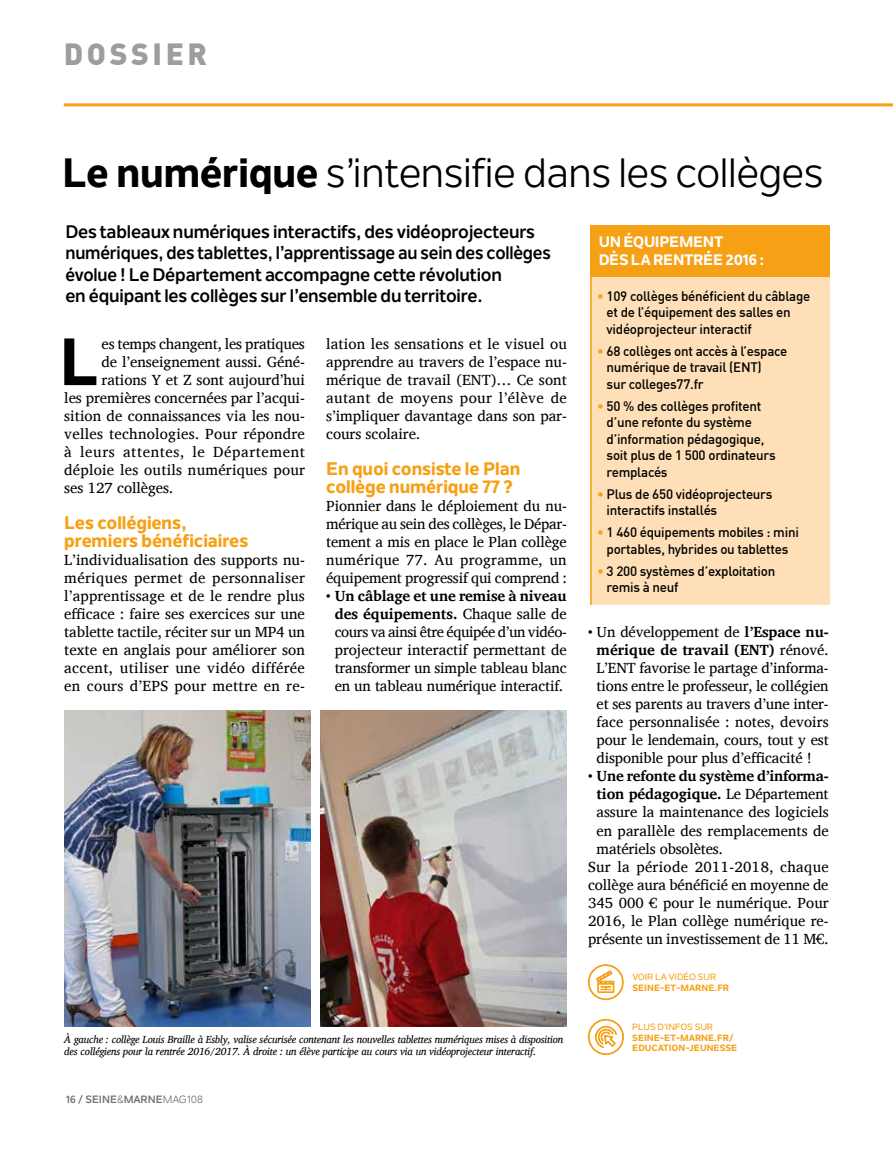
<style>
.page{position:relative;width:893px;height:1149px;background:#fff}
.page>*{position:absolute;margin:0;border:0;box-sizing:border-box;transform-origin:0 0}
.Texte___Lettrine_maj{font:800 66px "Nolan Next";color:#000}
.Titre_majeur{font:40.5px "Nolan Next";letter-spacing:-.005em;color:#000}
.t1{font:900 30px "DIN";letter-spacing:.12em;color:#9d9d9c}
.Chapô_majeur___coule{font:700 18px/21.6px "Nolan Next";letter-spacing:-.01em;color:#000}
.Inter__majeur___coul{font:800 18px/18px "Nolan Next";letter-spacing:-.005em;color:#f6a015}
.Texte_courant{font:15px/18px "Charis SIL";letter-spacing:-.01em;color:#000;text-align:justify}
.Texte___Lettrine_maj-2{font:15px "Charis SIL";color:#000}
.Titre_encadré_Dossie{font:800 15px/18px "Nolan Next";letter-spacing:-.02em;color:#fff}
.Texte___Lettrine_maj-3{font:15px "Charis SIL";letter-spacing:.04em;color:#000}
.Texte_encadré_Dossie{font:500 13.5px/16.5px "DIN";letter-spacing:-.02em;color:#000}
.Légende_photos{font:italic 10.5px/12.6px "Charis SIL";letter-spacing:-.01em;color:#000}
.t2{font:700 10.5px "Nolan Next";color:#706f6f}
.PLUS_DINFOS-Bold{font:800 9px/10.5px "Nolan Next";color:#f6a015}
.PLUS_DINFOS-Ligh{font:500 9px "Nolan Next";color:#f6a015}
.s1{font-weight:800}
.s2{color:#f6a015}
.s3{font-weight:700}
.s4{font-weight:400}
</style>
<div class="page">
<hr style="left:64px;top:103px;width:829px;height:3px;background:#f6a015">
<img style="left:64px;top:710px;width:247px;height:315px">
<img style="left:320px;top:710px;width:247px;height:315px">
<div style="left:590px;top:240px;width:240px;height:365px;background:#fedfb7"></div>
<hr style="left:590px;top:225px;width:2px;height:380px;background:#f6a015">
<div style="left:590px;top:225px;width:240px;height:51px;background:#f6a015"></div>
<svg style="left:588px;top:1018px;width:36px;height:36px"></svg>
<svg style="left:588px;top:964px;width:36px;height:35px"></svg>
<h3 class="t1" style="left:64px;top:39px;width:145px">DOSSIER</h3>
<p class="Titre_majeur" style="left:62px;top:148px;width:763px"><span class="s1">Le numérique</span> s’intensifie dans les collèges</p>
<p class="Titre_encadré_Dossie" style="left:599px;top:233px;width:167px">UN ÉQUIPEMENT<br>DÈS LA RENTRÉE 2016 :</p>
<p class="Texte_encadré_Dossie" style="left:607px;top:287px;width:205px;text-indent:-10px"><span class="s2">•</span> 109 collèges bénéficient du câblage et de l’équipement des salles en vidéoprojecteur interactif</p>
<p class="Texte_encadré_Dossie" style="left:607px;top:342px;width:182px;text-indent:-10px"><span class="s2">•</span> 68 collèges ont accès à l’espace numérique de travail (ENT)<br>sur colleges77.fr</p>
<p class="Texte_encadré_Dossie" style="left:607px;top:397px;width:171px;text-indent:-10px"><span class="s2">•</span> 50 % des collèges profitent d’une refonte du système d’information pédagogique, soit plus de 1 500 ordinateurs remplacés</p>
<p class="Texte_encadré_Dossie" style="left:607px;top:485px;width:167px;text-indent:-10px"><span class="s2">•</span> Plus de 650 vidéoprojecteurs interactifs installés</p>
<p class="Texte_encadré_Dossie" style="left:597px;top:523px;width:203px;text-align:center"><span class="s2">•</span> 1 460 équipements mobiles : mini portables, hybrides ou tablettes</p>
<p class="Texte_encadré_Dossie" style="left:607px;top:562px;width:170px;text-indent:-10px"><span class="s2">•</span> 3 200 systèmes d’exploitation remis à neuf</p>
<p class="Chapô_majeur___coule" style="left:65px;top:220px;width:487px">Des tableaux numériques interactifs, des vidéoprojecteurs numériques, des tablettes, l’apprentissage au sein des collèges évolue ! Le Département accompagne cette révolution<br>en équipant les collèges sur l’ensemble du territoire.</p>
<p class="Texte___Lettrine_maj" style="left:59px;top:321px;width:41px">L</p>
<p class="Texte___Lettrine_maj-2" style="left:102px;top:335px;width:205px">es temps changent, les pratiques</p>
<p class="Texte_courant" style="left:326px;top:335px;width:242px">lation les sensations et le visuel ou apprendre au travers de l’espace nu&shy;mérique de travail (ENT)… Ce sont autant de moyens pour l’élève de s’impliquer davantage dans son par&shy;cours scolaire.</p>
<p class="Inter__majeur___coul" style="left:326px;top:459px;width:196px">En quoi consiste le Plan collège numérique 77 ?</p>
<p class="Texte_courant" style="left:326px;top:497px;width:242px">Pionnier dans le déploiement du nu&shy;mérique au sein des collèges, le Dépar&shy;tement a mis en place le Plan collège numérique 77. Au programme, un équipement progressif qui comprend :</p>
<p class="Texte_courant" style="left:326px;top:587px;width:242px;text-align:center">• <span class="s3">Un câblage et une remise à niveau des équipements.</span> Chaque salle de cours va ainsi être équipée d’un vidéo&shy;projecteur interactif permettant de transformer un simple tableau blanc en un tableau numérique interactif.</p>
<p class="Texte___Lettrine_maj-2" style="left:102px;top:353px;width:205px">de l’enseignement aussi. Géné-</p>
<p class="Texte___Lettrine_maj-2" style="left:102px;top:371px;width:205px">rations Y et Z sont aujourd’hui</p>
<p class="Texte___Lettrine_maj-2" style="left:64px;top:389px;width:242px">les premières concernées par l’acqui-</p>
<p class="Texte___Lettrine_maj-2" style="left:64px;top:407px;width:242px">sition de connaissances via les nou-</p>
<p class="Texte___Lettrine_maj-2" style="left:64px;top:425px;width:242px">velles technologies. Pour répondre</p>
<p class="Texte___Lettrine_maj-3" style="left:64px;top:443px;width:242px">à leurs attentes, le Département</p>
<p class="Texte___Lettrine_maj-2" style="left:64px;top:461px;width:242px">déploie les outils numériques pour</p>
<p class="Texte___Lettrine_maj-2" style="left:64px;top:479px;width:111px">ses 127 collèges.</p>
<p class="Inter__majeur___coul" style="left:64px;top:513px;width:186px">Les collégiens, premiers bénéficiaires</p>
<p class="Texte_courant" style="left:64px;top:551px;width:242px">L’individualisation des supports nu&shy;mériques permet de personnaliser l’apprentissage et de le rendre plus efficace : faire ses exercices sur une tablette tactile, réciter sur un MP4 un texte en anglais pour améliorer son accent, utiliser une vidéo différée en cours d’EPS pour mettre en re-</p>
<p class="Texte_courant" style="left:588px;top:623px;width:242px;text-align:center">• Un développement de <span class="s3">l’Espace nu&shy;mérique de travail (ENT)</span> rénové.<br>L’ENT favorise le partage d’informa&shy;tions entre le professeur, le collégien et ses parents au travers d’une inter&shy;face personnalisée : notes, devoirs pour le lendemain, cours, tout y est disponible pour plus d’efficacité !</p>
<p class="Texte_courant" style="left:597px;top:767px;width:234px;text-indent:-9px">• <span class="s3">Une refonte du système d’informa&shy;tion pédagogique.</span> Le Département assure la maintenance des logiciels en parallèle des remplacements de matériels obsolètes.</p>
<p class="Texte_courant" style="left:588px;top:857px;width:242px">Sur la période 2011-2018, chaque collège aura bénéficié en moyenne de 345 000 € pour le numérique. Pour 2016, le Plan collège numérique re&shy;présente un investissement de 11 M€.</p>
<p class="Légende_photos" style="left:64px;top:1032px;width:501px">À gauche : collège Louis Braille à Esbly, valise sécurisée contenant les nouvelles tablettes numériques mises à disposition des collégiens pour la rentrée 2016/2017. À droite : un élève participe au cours via un vidéoprojecteur interactif.</p>
<p class="t2" style="left:66px;top:1092px;width:139px">16 / SEINE<span class="s4">&amp;</span>MARNE<span class="s4">MAG108</span></p>
<p class="PLUS_DINFOS-Ligh" style="left:632px;top:971px;width:85px">VOIR LA VIDÉO SUR</p>
<p class="PLUS_DINFOS-Bold" style="left:632px;top:982px;width:98px">SEINE-ET-MARNE.FR</p>
<p class="PLUS_DINFOS-Ligh" style="left:632px;top:1021px;width:82px">PLUS D’INFOS SUR</p>
<p class="PLUS_DINFOS-Bold" style="left:632px;top:1031px;width:106px">SEINE-ET-MARNE.FR/<br>EDUCATION-JEUNESSE</p>
</div>
